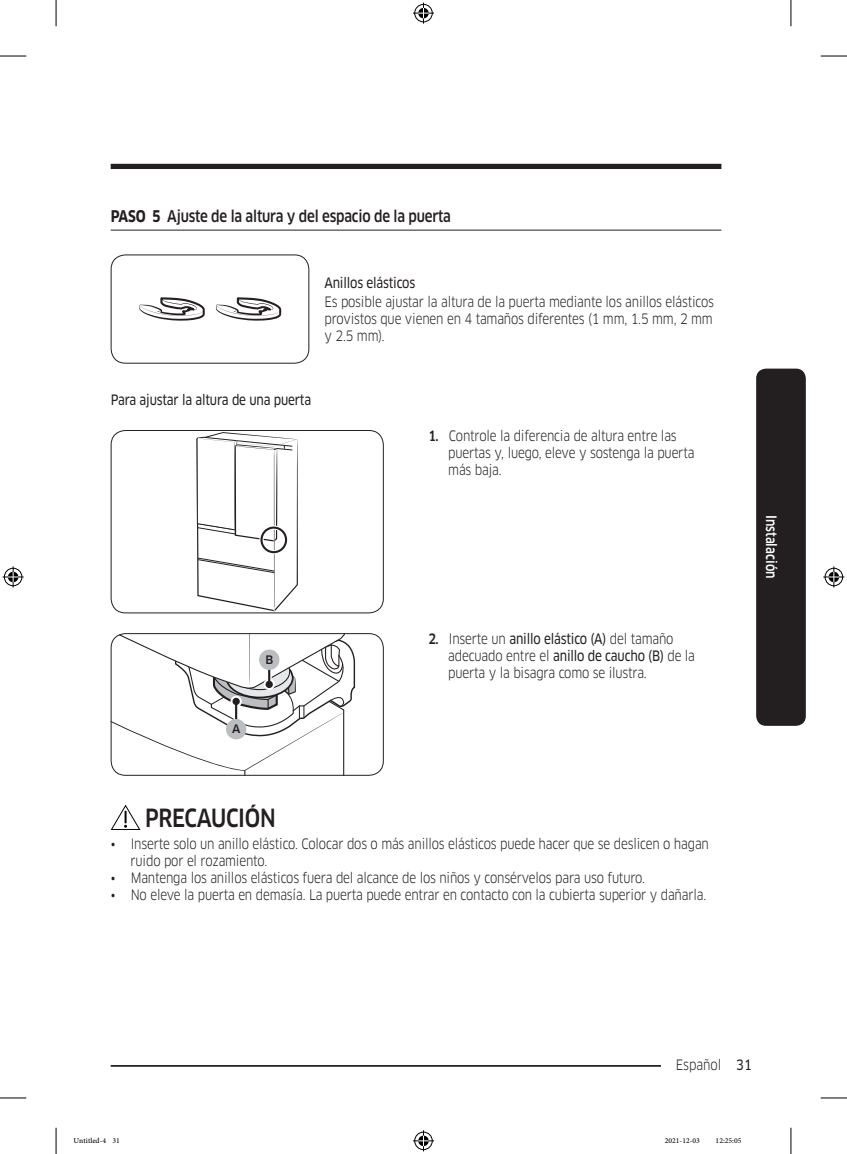
<style>
.page{position:relative;width:847px;height:1154px;background:#fff}
.page>*{position:absolute;margin:0;border:0;box-sizing:border-box;transform-origin:0 0}
.t1{font:500 24.5px "Samsung Clan Pro";letter-spacing:-.015em;color:#231f20;scale:.85 1}
.t2{font:500 15.75px "Samsung Clan Pro";letter-spacing:-.015em;color:#231f20;scale:.85 1}
.t3{font:14px/16.8px "Samsung Clan Pro";letter-spacing:-.015em;color:#231f20;scale:.85 1}
.t4{font:14px "Samsung Clan Pro News";letter-spacing:-.015em;color:#231f20;scale:.85 1}
.t5{font:500 14px "Samsung Clan Pro";color:#fff;scale:.85 1}
.t6{font:500 11.55px "Samsung Clan Pro";color:#231f20}
.t7{font:10.5px "Adobe Arabic";color:#000}
.s1{font-weight:700}
.s2{font-weight:500}
.s3{font-family:"Samsung Clan Pro News"}
</style>
<div class="page">
<div style="left:111px;top:164px;width:610px;height:5px;background:#231f20"></div>
<hr style="left:111px;top:1065px;width:610px;height:2px;background:#231f20">
<div style="left:660px;top:1055px;width:76px;height:17px;background:#fff"></div>
<div style="left:755px;top:369px;width:50px;height:357px;background:#231f20;border-radius:10px"></div>
<hr style="left:111px;top:230px;width:610px;height:1px;background:#231f20">
<svg style="left:139px;top:297px;width:66px;height:24px"></svg>
<svg style="left:216px;top:297px;width:65px;height:24px"></svg>
<div style="left:111px;top:254px;width:198px;height:110px;border:1px solid #231f20;border-radius:14px"></div>
<svg style="left:196px;top:432px;width:102px;height:179px"></svg>
<div style="left:111px;top:430px;width:272px;height:183px;border:1px solid #231f20;border-radius:14px"></div>
<svg style="left:111px;top:633px;width:244px;height:143px"></svg>
<div style="left:233px;top:701px;width:5px;height:22px;background:#fff"></div>
<svg style="left:230px;top:696px;width:12px;height:11px"></svg>
<hr style="left:235px;top:701px;width:2px;height:22px;background:#231f20">
<div style="left:232px;top:698px;width:8px;height:7px;background:#231f20;border-radius:50%"></div>
<div style="left:226px;top:719px;width:20px;height:20px;background:#bcbdc0;border-radius:50%"></div>
<div style="left:266px;top:663px;width:5px;height:21px;background:#fff"></div>
<svg style="left:263px;top:679px;width:12px;height:11px"></svg>
<hr style="left:268px;top:663px;width:2px;height:21px;background:#231f20">
<div style="left:265px;top:681px;width:8px;height:7px;background:#231f20;border-radius:50%"></div>
<div style="left:259px;top:649px;width:20px;height:21px;background:#bcbdc0;border-radius:50%"></div>
<div style="left:111px;top:633px;width:272px;height:143px;border:1px solid #231f20;border-radius:14px"></div>
<svg style="left:111px;top:804px;width:29px;height:26px"></svg>
<svg style="left:0;top:56px;width:26px;height:1px"></svg>
<svg style="left:820px;top:56px;width:26px;height:1px"></svg>
<svg style="left:0;top:1097px;width:26px;height:1px"></svg>
<svg style="left:820px;top:1097px;width:26px;height:1px"></svg>
<svg style="left:56px;top:0;width:1px;height:26px"></svg>
<svg style="left:56px;top:1128px;width:1px;height:26px"></svg>
<svg style="left:790px;top:0;width:1px;height:26px"></svg>
<svg style="left:790px;top:1128px;width:1px;height:26px"></svg>
<svg style="left:413px;top:3px;width:21px;height:21px"></svg>
<svg style="left:413px;top:1130px;width:21px;height:21px"></svg>
<svg style="left:3px;top:566px;width:21px;height:21px"></svg>
<svg style="left:823px;top:566px;width:21px;height:21px"></svg>
<p class="t2" style="left:111px;top:207px;width:402px"><span class="s1">PASO 5</span> Ajuste de la altura y del espacio de la puerta</p>
<p class="t4" style="left:324px;top:275px;width:108px">Anillos elásticos</p>
<p class="t3" style="left:324px;top:294px;width:459px;text-align:justify">Es posible ajustar la altura de la puerta mediante los anillos elásticos provistos que vienen en 4 tamaños diferentes (1 mm, 1.5 mm, 2 mm y 2.5 mm).</p>
<p class="t4" style="left:111px;top:392px;width:237px">Para ajustar la altura de una puerta</p>
<p class="t3" style="left:448px;top:427px;width:291px;text-indent:-20px"><span class="s2">1.</span> Controle la diferencia de altura entre las puertas y, luego, eleve y sostenga la puerta más baja.</p>
<p class="t6" style="left:232px;top:722px;width:10px">A</p>
<p class="t6" style="left:265px;top:653px;width:9px">B</p>
<p class="t3" style="left:448px;top:631px;width:292px;text-indent:-20px"><span class="s2">2.</span> Inserte un <span class="s3">anillo elástico (A)</span> del tamaño adecuado entre el <span class="s3">anillo de caucho (B)</span> de la puerta y la bisagra como se ilustra.</p>
<h1 class="t1" style="left:145px;top:804px;width:155px">PRECAUCIÓN</h1>
<p class="t3" style="left:130px;top:836px;width:681px;text-indent:-20px">• Inserte solo un anillo elástico. Colocar dos o más anillos elásticos puede hacer que se deslicen o hagan ruido por el rozamiento.</p>
<p class="t3" style="left:111px;top:869px;width:630px">• Mantenga los anillos elásticos fuera del alcance de los niños y consérvelos para uso futuro.</p>
<p class="t3" style="left:111px;top:886px;width:702px">• No eleve la puerta en demasía. La puerta puede entrar en contacto con la cubierta superior y dañarla.</p>
<p class="t5" style="left:779px;top:515px;width:76px;rotate:90deg">Instalación</p>
<p class="t3" style="left:675px;top:1056px;width:91px">Español <span class="s3">31</span></p>
<p class="t7" style="left:74px;top:1133px;width:48px">Untitled-4 31</p>
<p class="t7" style="left:664px;top:1133px;width:37px">2021-12-03</p>
<p class="t7" style="left:715px;top:1133px;width:27px">12:25:05</p>
</div>
